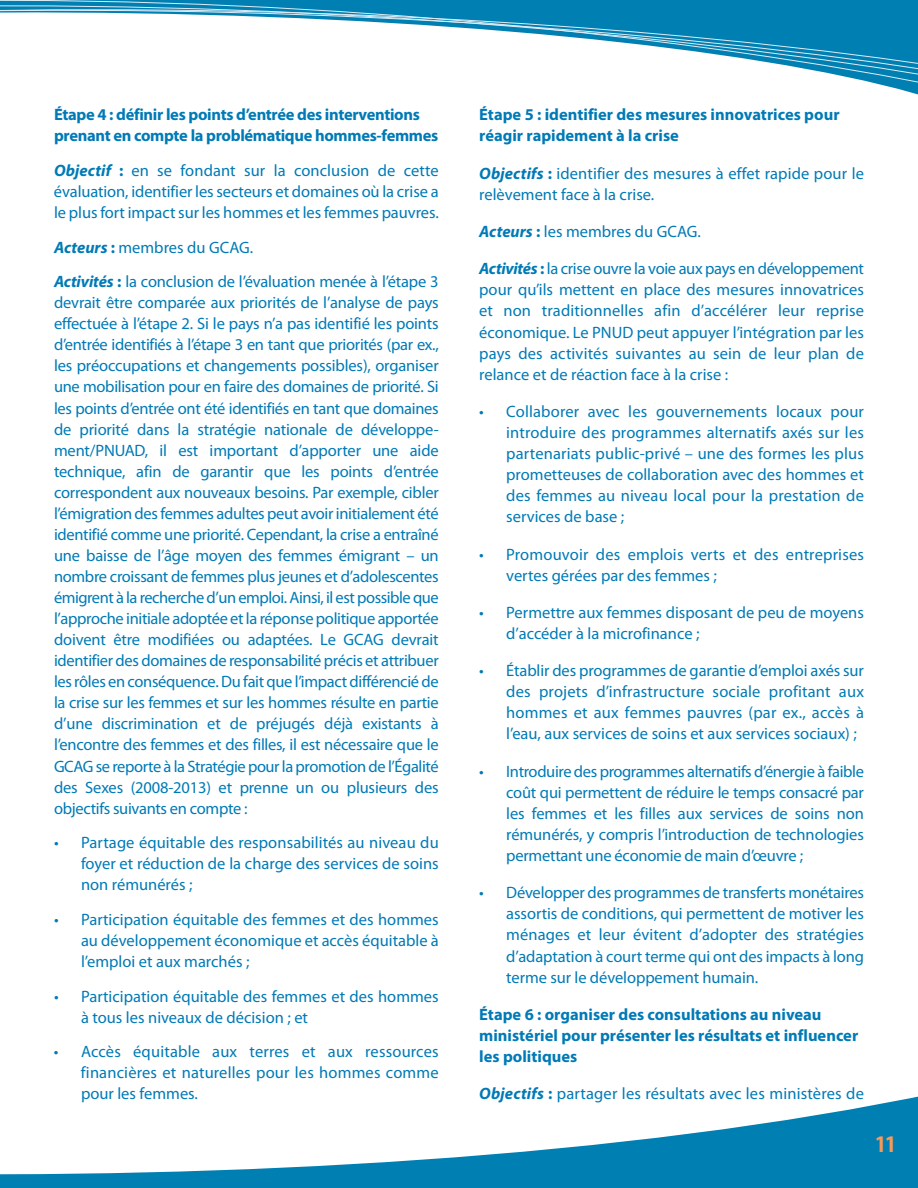
<style>
.page{position:relative;width:918px;height:1188px;background:#fff}
.page>*{position:absolute;margin:0;border:0;box-sizing:border-box;transform-origin:0 0}
.t1{font:700 condensed 24px "Myriad Pro";color:#f79958}
.t2{font:16.5px/21px "Myriad Pro";color:#007ab6;text-align:justify}
.t3{font:700 16.5px/21px "Myriad Pro";color:#007ab6}
.t4{font:700 16.5px/21px "Myriad Pro";letter-spacing:-.02em;color:#007ab6}
.s1{font-weight:700;font-style:italic}
.s2{font-weight:700}
</style>
<div class="page">
<svg style="left:0;top:1096px;width:918px;height:92px"></svg>
<svg style="left:0;top:0;width:918px;height:84px"></svg>
<p class="t4" style="left:54px;top:106px;width:386px">Étape 4 : définir les points d’entrée des interventions prenant en compte la problématique hommes-femmes</p>
<p class="t2" style="left:54px;top:161px;width:386px"><span class="s1">Objectif</span> <span class="s2">:</span> en se fondant sur la conclusion de cette évaluation, identifier les secteurs et domaines où la crise a le plus fort impact sur les hommes et les femmes pauvres.</p>
<p class="t2" style="left:54px;top:231px;width:386px;line-height:34.5px"><span class="s1">Acteurs</span> <span class="s2">:</span> membres du GCAG.<br><span class="s1">Activités</span> <span class="s2">:</span> la conclusion de l’évaluation menée à l’étape 3</p>
<p class="t2" style="left:54px;top:294px;width:386px">devrait être comparée aux priorités de l’analyse de pays effectuée à l’étape 2. Si le pays n’a pas identifié les points d’entrée identifiés à l’étape 3 en tant que priorités (par ex., les préoccupations et changements possibles), organiser une mobilisation pour en faire des domaines de priorité. Si les points d’entrée ont été identifiés en tant que domaines de priorité dans la stratégie nationale de développe&shy;ment/PNUAD, il est important d’apporter une aide technique, afin de garantir que les points d’entrée correspondent aux nouveaux besoins. Par exemple, cibler l’émigration des femmes adultes peut avoir initialement été identifié comme une priorité. Cependant, la crise a entraîné une baisse de l’âge moyen des femmes émigrant – un nombre croissant de femmes plus jeunes et d’adolescentes émigrent à la recherche d’un emploi. Ainsi, il est possible que l’approche initiale adoptée et la réponse politique apportée doivent être modifiées ou adaptées. Le GCAG devrait identifier des domaines de responsabilité précis et attribuer les rôles en conséquence. Du fait que l’impact différencié de la crise sur les femmes et sur les hommes résulte en partie d’une discrimination et de préjugés déjà existants à l’encontre des femmes et des filles, il est nécessaire que le GCAG se reporte à la Stratégie pour la promotion de l’Égalité des Sexes (2008-2013) et prenne un ou plusieurs des objectifs suivants en compte :</p>
<p class="t2" style="left:81px;top:833px;width:359px;text-indent:-27px">• Partage équitable des responsabilités au niveau du foyer et réduction de la charge des services de soins non rémunérés ;</p>
<p class="t2" style="left:81px;top:910px;width:359px;text-indent:-27px">• Participation équitable des femmes et des hommes au développement économique et accès équitable à l’emploi et aux marchés ;</p>
<p class="t2" style="left:81px;top:987px;width:359px;text-indent:-27px">• Participation équitable des femmes et des hommes à tous les niveaux de décision ; et</p>
<p class="t2" style="left:81px;top:1042px;width:359px;text-indent:-27px">• Accès équitable aux terres et aux ressources financières et naturelles pour les hommes comme pour les femmes.</p>
<p class="t3" style="left:479px;top:106px;width:362px">Étape 5 : identifier des mesures innovatrices pour réagir rapidement à la crise</p>
<p class="t2" style="left:479px;top:164px;width:386px"><span class="s1">Objectifs</span> <span class="s2">:</span> identifier des mesures à effet rapide pour le relèvement face à la crise.</p>
<p class="t2" style="left:479px;top:222px;width:223px"><span class="s1">Acteurs</span> <span class="s2">:</span> les membres du GCAG.</p>
<p class="t2" style="left:479px;top:260px;width:386px"><span class="s1">Activités</span> <span class="s2">:</span> la crise ouvre la voie aux pays en développement pour qu’ils mettent en place des mesures innovatrices et non traditionnelles afin d’accélérer leur reprise économique. Le PNUD peut appuyer l’intégration par les pays des activités suivantes au sein de leur plan de relance et de réaction face à la crise :</p>
<p class="t2" style="left:506px;top:402px;width:359px;text-indent:-27px">• Collaborer avec les gouvernements locaux pour introduire des programmes alternatifs axés sur les partenariats public-privé – une des formes les plus prometteuses de collaboration avec des hommes et des femmes au niveau local pour la prestation de services de base ;</p>
<p class="t2" style="left:506px;top:545px;width:359px;text-indent:-27px">• Promouvoir des emplois verts et des entreprises vertes gérées par des femmes ;</p>
<p class="t2" style="left:506px;top:603px;width:359px;text-indent:-27px">• Permettre aux femmes disposant de peu de moyens d’accéder à la microfinance ;</p>
<p class="t2" style="left:506px;top:662px;width:359px;text-indent:-27px">• Établir des programmes de garantie d’emploi axés sur des projets d’infrastructure sociale profitant aux hommes et aux femmes pauvres (par ex., accès à l’eau, aux services de soins et aux services sociaux) ;</p>
<p class="t2" style="left:506px;top:762px;width:359px;text-indent:-27px">• Introduire des programmes alternatifs d’énergie à faible coût qui permettent de réduire le temps consacré par les femmes et les filles aux services de soins non rémunérés, y compris l’introduction de technologies permettant une économie de main d’œuvre ;</p>
<p class="t2" style="left:506px;top:884px;width:359px;text-indent:-27px">• Développer des programmes de transferts monétaires assortis de conditions, qui permettent de motiver les ménages et leur évitent d’adopter des stratégies d’adaptation à court terme qui ont des impacts à long terme sur le développement humain.</p>
<p class="t3" style="left:479px;top:1005px;width:381px">Étape 6 : organiser des consultations au niveau ministériel pour présenter les résultats et influencer les politiques</p>
<p class="t2" style="left:479px;top:1085px;width:386px"><span class="s1">Objectifs</span> <span class="s2">:</span> partager les résultats avec les ministères de</p>
<h1 class="t1" style="left:875px;top:1136px;width:22px">11</h1>
</div>
